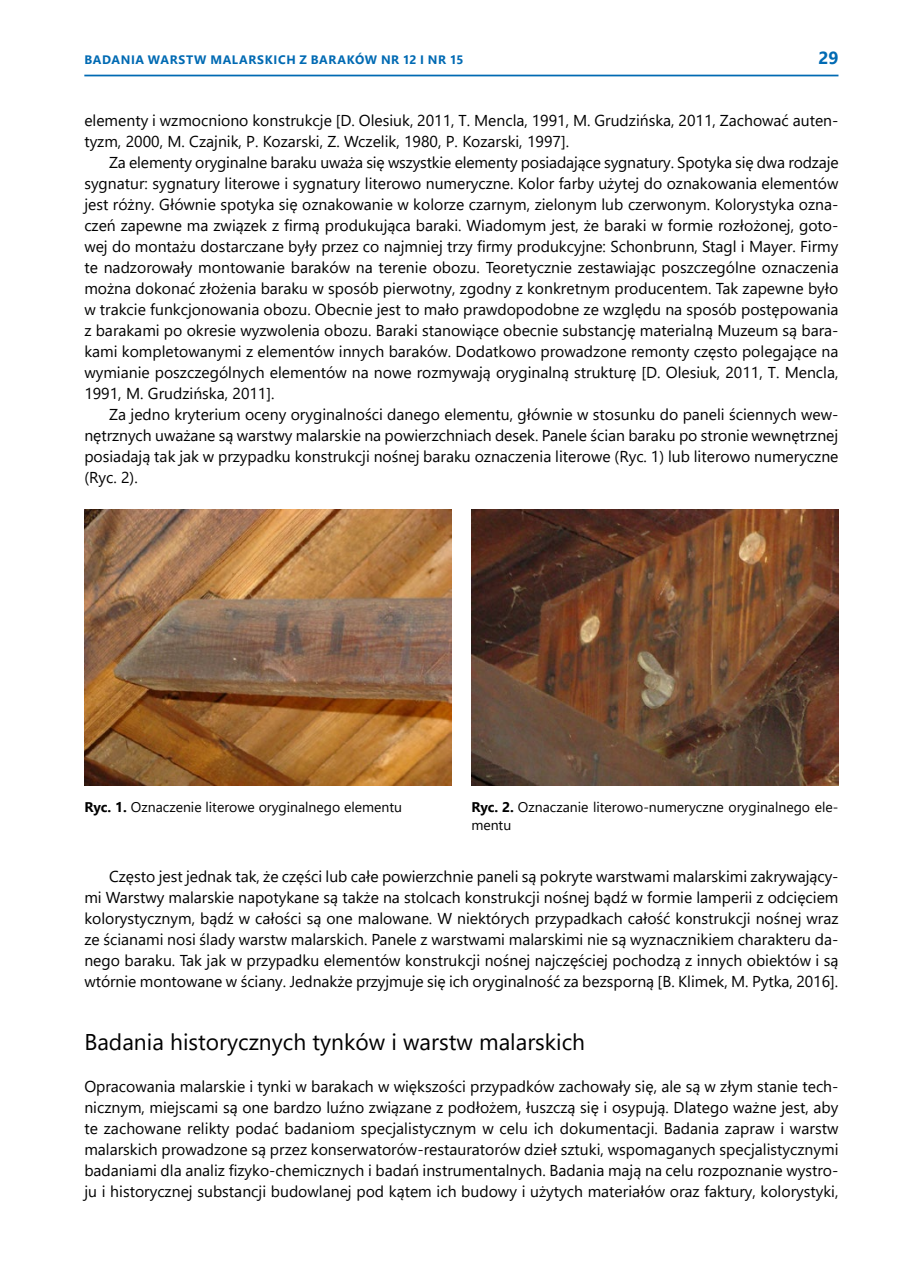
<style>
.page{position:relative;width:903px;height:1275px;background:#fff}
.page>*{position:absolute;margin:0;border:0;box-sizing:border-box;transform-origin:0 0}
.t1{font:22.75px "Segoe UI";color:#000}
.t2{font:700 17.5px "Segoe UI";color:#006ab3}
.t3{font:15.75px/21px "Segoe UI";color:#000;text-align:justify}
.t4{font:14px/17.5px "Segoe UI";color:#000}
.t5{font:700 12.25px "Segoe UI";letter-spacing:.06em;color:#006ab3}
.s1{font-weight:700}
</style>
<div class="page">
<hr style="left:84px;top:75px;width:754px;height:1px;background:#006ab3">
<img style="left:84px;top:510px;width:367px;height:275px">
<img style="left:471px;top:510px;width:367px;height:275px">
<p class="t5" style="left:85px;top:49px;width:148px">BADAN IA WARSTW MALA</p>
<p class="t5" style="left:248px;top:49px;width:217px">RSKICH Z BARAKÓW NR 12 I N R 15</p>
<p class="t2" style="left:818px;top:42px;width:22px">29</p>
<p class="t3" style="left:84px;top:109px;width:756px">elementy i wzmocniono konstrukcje [D. Olesiuk, 2011, T. Mencla, 1991, M. Grudzińska, 2011, Zachować auten&shy;tyzm, 2000, M. Czajnik, P. Kozarski, Z. Wczelik, 1980, P. Kozarski, 1997].</p>
<p class="t3" style="left:84px;top:151px;width:756px;text-indent:25px">Za elementy oryginalne baraku uważa się wszystkie elementy posiadające sygnatury. Spotyka się dwa rodzaje sygnatur: sygnatury literowe i sygnatury literowo numeryczne. Kolor farby użytej do oznakowania elementów jest różny. Głównie spotyka się oznakowanie w kolorze czarnym, zielonym lub czerwonym. Kolorystyka ozna&shy;czeń zapewne ma związek z firmą produkująca baraki. Wiadomym jest, że baraki w formie rozłożonej, goto&shy;wej do montażu dostarczane były przez co najmniej trzy firmy produkcyjne: Schonbrunn, Stagl i Mayer. Firmy te nadzorowały montowanie baraków na terenie obozu. Teoretycznie zestawiając poszczególne oznaczenia można dokonać złożenia baraku w sposób pierwotny, zgodny z konkretnym producentem. Tak zapewne było w trakcie funkcjonowania obozu. Obecnie jest to mało prawdopodobne ze względu na sposób postępowania z barakami po okresie wyzwolenia obozu. Baraki stanowiące obecnie substancję materialną Muzeum są bara&shy;kami kompletowanymi z elementów innych baraków. Dodatkowo prowadzone remonty często polegające na wymianie poszczególnych elementów na nowe rozmywają oryginalną strukturę [D. Olesiuk, 2011, T. Mencla, 1991, M. Grudzińska, 2011].</p>
<p class="t3" style="left:84px;top:403px;width:756px;text-indent:25px">Za jedno kryterium oceny oryginalności danego elementu, głównie w stosunku do paneli ściennych wew&shy;nętrznych uważane są warstwy malarskie na powierzchniach desek. Panele ścian baraku po stronie wewnętrznej posiadają tak jak w przypadku konstrukcji nośnej baraku oznaczenia literowe (Ryc. 1) lub literowo numeryczne (Ryc. 2).</p>
<p class="t4" style="left:84px;top:797px;width:319px"><span class="s1">RYC. 1.</span> Oznaczenie literowe oryginalnego elementu</p>
<p class="t4" style="left:471px;top:797px;width:369px"><span class="s1">RYC. 2.</span> Oznaczanie literowo-numeryczne oryginalnego ele&shy;mentu</p>
<p class="t3" style="left:84px;top:865px;width:756px;text-indent:25px">Często jest jednak tak, że części lub całe powierzchnie paneli są pokryte warstwami malarskimi zakrywający&shy;mi Warstwy malarskie napotykane są także na stolcach konstrukcji nośnej bądź w formie lamperii z odcięciem kolorystycznym, bądź w całości są one malowane. W niektórych przypadkach całość konstrukcji nośnej wraz ze ścianami nosi ślady warstw malarskich. Panele z warstwami malarskimi nie są wyznacznikiem charakteru da&shy;nego baraku. Tak jak w przypadku elementów konstrukcji nośnej najczęściej pochodzą z innych obiektów i są wtórnie montowane w ściany. Jednakże przyjmuje się ich oryginalność za bezsporną [B. Klimek, M. Pytka, 2016].</p>
<h1 class="t1" style="left:84px;top:1020px;width:502px">Badania historycznych tynków i warstw malarskich</h1>
<p class="t3" style="left:84px;top:1075px;width:756px">Opracowania malarskie i tynki w barakach w większości przypadków zachowały się, ale są w złym stanie tech&shy;nicznym, miejscami są one bardzo luźno związane z podłożem, łuszczą się i osypują. Dlatego ważne jest, aby te zachowane relikty podać badaniom specjalistycznym w celu ich dokumentacji. Badania zapraw i warstw malarskich prowadzone są przez konserwatorów-restauratorów dzieł sztuki, wspomaganych specjalistycznymi badaniami dla analiz fizyko-chemicznych i badań instrumentalnych. Badania mają na celu rozpoznanie wystro&shy;ju i historycznej substancji budowlanej pod kątem ich budowy i użytych materiałów oraz faktury, kolorystyki,</p>
</div>
